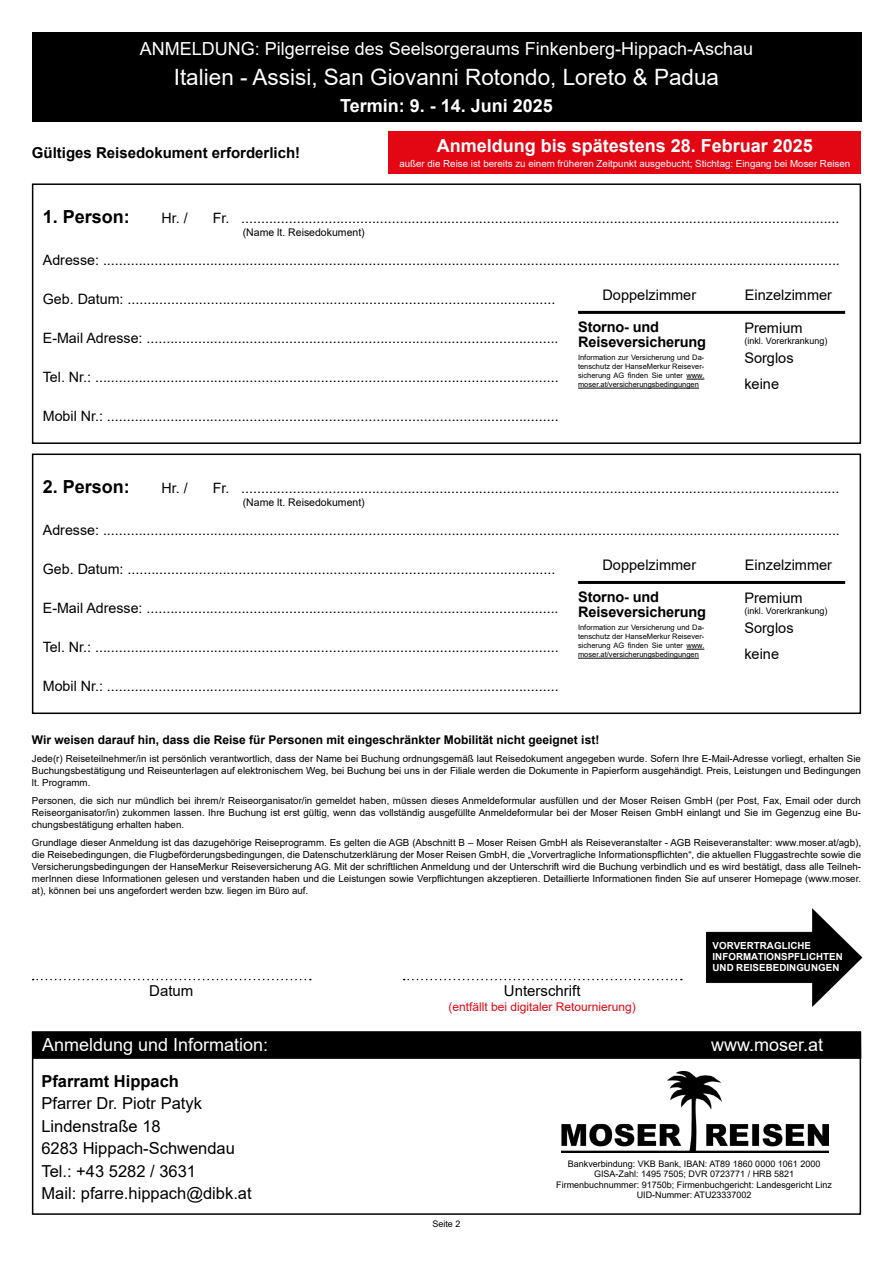
<style>
.page{position:relative;width:893px;height:1263px;background:#fff}
.page>*{position:absolute;margin:0;border:0;box-sizing:border-box;transform-origin:0 0}
.t1{font:22.5px "Arial";color:#fff}
.t2{font:18px "Arial";color:#fff}
.t3{font:700 18px "Arial";color:#fff}
.t4{font:700 18px "Arial";color:#000}
.t5{font:16.5px/22.5px "Arial";color:#000}
.t6{font:700 16.5px "Arial";color:#000}
.t7{font:700 15px "Arial";color:#000}
.t8{font:15px "Arial";color:#000}
.t9{font:14.55px/25.5px "Arial";color:#000}
.t10{font:700 14.55px/15px "Arial";letter-spacing:-.01em;color:#000}
.t11{font:14.25px "Arial";color:#000}
.t12{font:700 12px "Arial";color:#000}
.t13{font:12px "Arial";color:#e30613}
.t14{font:10.5px "Arial";color:#000}
.t15{font:9.75px/12px "Arial";color:#000;text-align:justify}
.t16{font:9.75px "Arial";color:#fff}
.t17{font:700 9.75px/11.2px "Arial";letter-spacing:.005em;color:#fff}
.t18{font:9px/10.5px "Arial";color:#000;text-align:center}
.t19{font:7.5px/9px "Arial";color:#000;text-align:justify}
</style>
<div class="page">
<div style="left:32px;top:32px;width:829px;height:90px;background:#000"></div>
<div style="left:32px;top:1031px;width:829px;height:184px;border:2px solid #000"></div>
<div style="left:32px;top:1032px;width:829px;height:27px;background:#000"></div>
<svg style="left:33px;top:979px;width:278px;height:1px"></svg>
<svg style="left:404px;top:979px;width:278px;height:1px"></svg>
<img style="left:562px;top:1072px;width:267px;height:80px">
<img style="left:706px;top:908px;width:157px;height:99px">
<div style="left:32px;top:183px;width:829px;height:261px;border:2px solid #000"></div>
<svg style="left:686px;top:379px;width:18px;height:1px"></svg>
<hr style="left:578px;top:388px;width:121px;height:1px;background:#000">
<hr style="left:578px;top:311px;width:267px;height:3px;background:#000">
<div style="left:32px;top:453px;width:829px;height:261px;border:2px solid #000"></div>
<svg style="left:686px;top:649px;width:18px;height:1px"></svg>
<hr style="left:578px;top:658px;width:121px;height:1px;background:#000">
<hr style="left:578px;top:581px;width:267px;height:3px;background:#000">
<div style="left:388px;top:132px;width:473px;height:42px;background:#e30613"></div>
<p class="t2" style="left:140px;top:37px;width:615px">ANMELDUNG: Pilgerreise des Seelsorgeraums Finkenberg-Hippach-Aschau</p>
<h1 class="t1" style="left:174px;top:62px;width:547px">Italien - Assisi, San Giovanni Rotondo, Loreto &amp; Padua</h1>
<p class="t3" style="left:340px;top:93px;width:214px">Termin: 9. - 14. Juni 2025</p>
<p class="t7" style="left:32px;top:142px;width:270px">Gültiges Reisedokument erforderlich!</p>
<p class="t3" style="left:437px;top:133px;width:378px">Anmeldung bis spätestens 28. Februar 2025</p>
<p class="t16" style="left:399px;top:157px;width:452px">außer die Reise ist bereits zu einem früheren Zeitpunkt ausgebucht; Stichtag: Eingang bei Moser Reisen</p>
<p class="t4" style="left:43px;top:204px;width:89px">1. Person:</p>
<p class="t11" style="left:162px;top:208px;width:28px">Hr. /</p>
<p class="t11" style="left:213px;top:208px;width:628px">Fr. .......................................................................................................................................................</p>
<p class="t14" style="left:243px;top:225px;width:123px">(Name lt. Reisedokument)</p>
<p class="t11" style="left:43px;top:250px;width:799px">Adresse: ..........................................................................................................................................................................................</p>
<p class="t11" style="left:43px;top:289px;width:514px">Geb. Datum: ............................................................................................................</p>
<p class="t11" style="left:43px;top:328px;width:517px">E-Mail Adresse: ........................................................................................................</p>
<p class="t11" style="left:43px;top:367px;width:517px">Tel. Nr.: .....................................................................................................................</p>
<p class="t11" style="left:43px;top:406px;width:517px">Mobil Nr.: ..................................................................................................................</p>
<p class="t9" style="left:602px;top:282px;width:95px">Doppelzimmer</p>
<p class="t9" style="left:745px;top:282px;width:89px">Einzelzimmer</p>
<p class="t10" style="left:578px;top:320px;width:129px">Storno- und<br>Reiseversicherung</p>
<p class="t19" style="left:578px;top:353px;width:128px">Information zur Versicherung und Da&shy;tenschutz der HanseMerkur Reisever&shy;sicherung AG finden Sie unter www. moser.at/versicherungsbedingungen</p>
<p class="t9" style="left:744px;top:315px;width:60px">Premium</p>
<p class="t18" style="left:744px;top:335px;width:85px">(inkl. Vorerkrankung)</p>
<p class="t9" style="left:744px;top:345px;width:51px">Sorglos keine</p>
<p class="t4" style="left:43px;top:474px;width:89px">2. Person:</p>
<p class="t11" style="left:162px;top:478px;width:28px">Hr. /</p>
<p class="t11" style="left:213px;top:478px;width:628px">Fr. .......................................................................................................................................................</p>
<p class="t14" style="left:243px;top:495px;width:123px">(Name lt. Reisedokument)</p>
<p class="t11" style="left:43px;top:520px;width:799px">Adresse: ..........................................................................................................................................................................................</p>
<p class="t11" style="left:43px;top:559px;width:514px">Geb. Datum: ............................................................................................................</p>
<p class="t11" style="left:43px;top:598px;width:517px">E-Mail Adresse: ........................................................................................................</p>
<p class="t11" style="left:43px;top:637px;width:517px">Tel. Nr.: .....................................................................................................................</p>
<p class="t11" style="left:43px;top:676px;width:517px">Mobil Nr.: ..................................................................................................................</p>
<p class="t9" style="left:602px;top:552px;width:95px">Doppelzimmer</p>
<p class="t9" style="left:745px;top:552px;width:89px">Einzelzimmer</p>
<p class="t10" style="left:578px;top:590px;width:129px">Storno- und<br>Reiseversicherung</p>
<p class="t19" style="left:578px;top:623px;width:128px">Information zur Versicherung und Da&shy;tenschutz der HanseMerkur Reisever&shy;sicherung AG finden Sie unter www. moser.at/versicherungsbedingungen</p>
<p class="t9" style="left:744px;top:585px;width:60px">Premium</p>
<p class="t18" style="left:744px;top:605px;width:85px">(inkl. Vorerkrankung)</p>
<p class="t9" style="left:744px;top:615px;width:51px">Sorglos keine</p>
<p class="t12" style="left:32px;top:731px;width:569px">Wir weisen darauf hin, dass die Reise für Personen mit eingeschränkter Mobilität nicht geeignet ist!</p>
<p class="t15" style="left:32px;top:753px;width:831px">Jede(r) Reiseteilnehmer/in ist persönlich verantwortlich, dass der Name bei Buchung ordnungsgemäß laut Reisedokument angegeben wurde. Sofern Ihre E-Mail-Adresse vorliegt, erhalten Sie Buchungsbestätigung und Reiseunterlagen auf elektronischem Weg, bei Buchung bei uns in der Filiale werden die Dokumente in Papierform ausgehändigt. Preis, Leistungen und Bedingungen lt. Programm.</p>
<p class="t15" style="left:32px;top:795px;width:831px">Personen, die sich nur mündlich bei ihrem/r Reiseorganisator/in gemeldet haben, müssen dieses Anmeldeformular ausfüllen und der Moser Reisen GmbH (per Post, Fax, Email oder durch Reiseorganisator/in) zukommen lassen. Ihre Buchung ist erst gültig, wenn das vollständig ausgefüllte Anmeldeformular bei der Moser Reisen GmbH einlangt und Sie im Gegenzug eine Bu&shy;chungsbestätigung erhalten haben.</p>
<p class="t15" style="left:32px;top:837px;width:831px">Grundlage dieser Anmeldung ist das dazugehörige Reiseprogramm. Es gelten die AGB (Abschnitt B – Moser Reisen GmbH als Reiseveranstalter - AGB Reiseveranstalter: www.moser.at/agb), die Reisebedingungen, die Flugbeförderungsbedingungen, die Datenschutzerklärung der Moser Reisen GmbH, die „Vorvertragliche Informationspflichten“, die aktuellen Fluggastrechte sowie die Versicherungsbedingungen der HanseMerkur Reiseversicherung AG. Mit der schriftlichen Anmeldung und der Unterschrift wird die Buchung verbindlich und es wird bestätigt, dass alle Teilneh&shy;merInnen diese Informationen gelesen und verstanden haben und die Leistungen sowie Verpflichtungen akzeptieren. Detaillierte Informationen finden Sie auf unserer Homepage (www.moser. at), können bei uns angefordert werden bzw. liegen im Büro auf.</p>
<p class="t8" style="left:149px;top:981px;width:46px">Datum</p>
<p class="t8" style="left:504px;top:981px;width:78px">Unterschrift</p>
<p class="t13" style="left:449px;top:998px;width:189px">(entfällt bei digitaler Retournierung)</p>
<p class="t17" style="left:713px;top:939px;width:132px">VORVERTRAGLICHE<br>INFORMATIONSPFLICHTEN<br>UND REISEBEDINGUNGEN</p>
<p class="t2" style="left:42px;top:1032px;width:228px">Anmeldung und Information:</p>
<p class="t2" style="left:711px;top:1032px;width:113px">www.moser.at</p>
<p class="t6" style="left:41px;top:1069px;width:139px">Pfarramt Hippach</p>
<p class="t5" style="left:41px;top:1092px;width:212px">Pfarrer Dr. Piotr Patyk<br>Lindenstraße 18<br>6283 Hippach-Schwendau<br>Tel.: +43 5282 / 3631<br>Mail: pfarre.hippach@dibk.at</p>
<p class="t18" style="left:556px;top:1158px;width:277px">Bankverbindung: VKB Bank, IBAN: AT89 1860 0000 1061 2000<br>GISA-Zahl: 1495 7505; DVR 0723771 / HRB 5821<br>Firmenbuchnummer: 91750b; Firmenbuchgericht: Landesgericht Linz UID-Nummer: ATU23337002</p>
<p class="t18" style="left:432px;top:1218px;width:30px">Seite 2</p>
</div>
